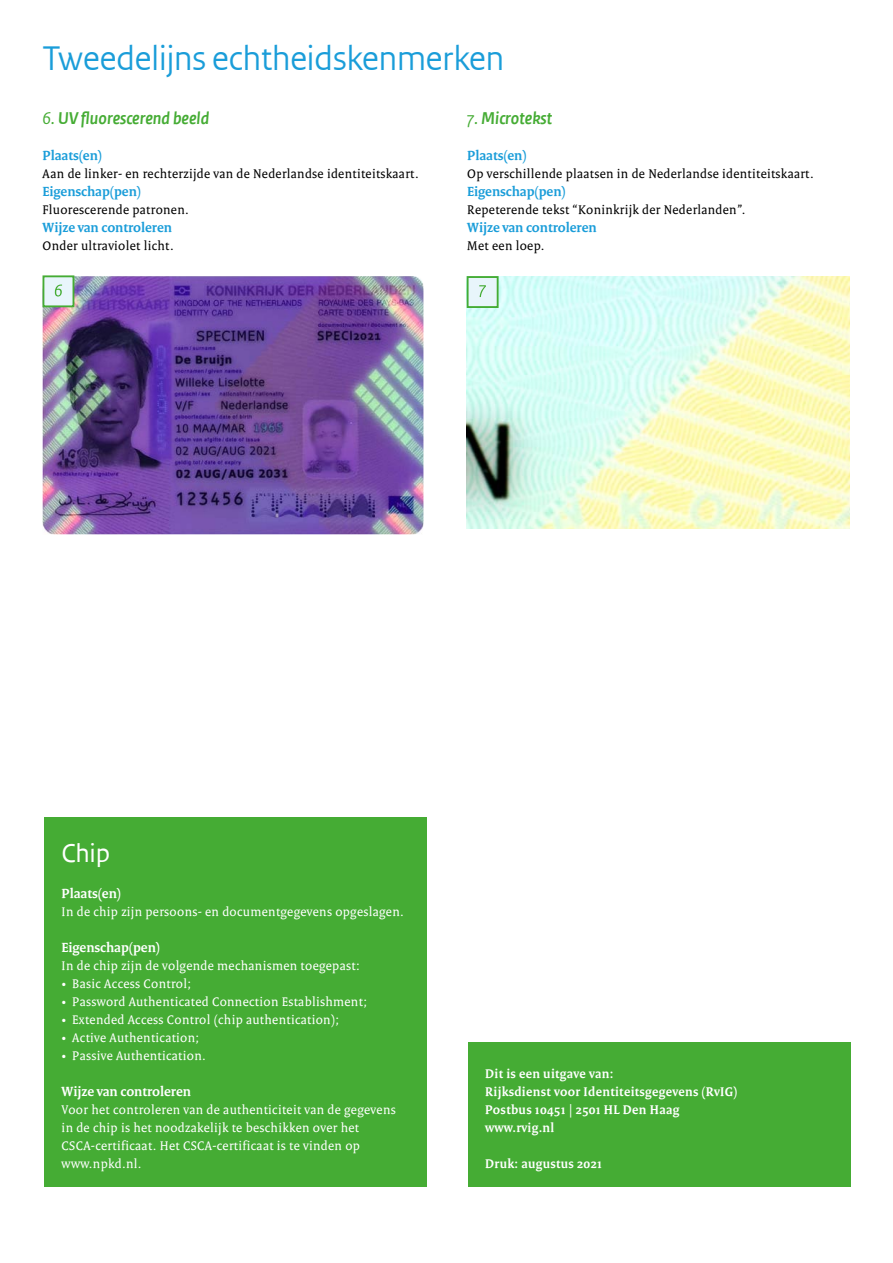
<style>
.page{position:relative;width:893px;height:1263px;background:#fff}
.page>*{position:absolute;margin:0;border:0;box-sizing:border-box;transform-origin:0 0}
.H2_RO_Kop{font:36px "Rijksoverheid Sans Heading TT";color:#1a9dd9}
.RO_subkop_kader__wit{font:27px "Rijksoverheid Sans Text TT";color:#fff}
.H3_RO_Alineakop_groe{font:italic 700 18px "Rijksoverheid Sans Heading TT";letter-spacing:.005em;color:#45ac34}
.H4_RO_Tussenkop_blau{font:700 14.25px "Rijksoverheid Serif";letter-spacing:-.005em;color:#1a9dd9}
.H4_RO_Tussenkop_blau-2{font:700 14.25px "Rijksoverheid Serif";letter-spacing:-.005em;color:#fff}
.P_RO_Broodtekst_Seri{font:700 14.25px "Rijksoverheid Serif";letter-spacing:-.005em;color:#1a9dd9}
.P_RO_Broodtekst_Seri-2{font:13.5px/18px "Rijksoverheid Serif";letter-spacing:.025em;color:#fff}
.P_RO_Broodtekst_Seri-3{font:13.5px "Rijksoverheid Serif";letter-spacing:.025em;color:#000}
.P_Opsomming_kader__w{font:13.5px "Rijksoverheid Serif";letter-spacing:.025em;color:#fff}
.P_RO_Intro{font:700 13.5px "Rijksoverheid Serif";letter-spacing:.025em;color:#fff}
.s1{font-family:"Rijksoverheid Sans Text";font-weight:400}
</style>
<div class="page">
<img style="left:43px;top:276px;width:380px;height:258px">
<div style="left:43px;top:276px;width:30px;height:30px;background:#e8f5fb"></div>
<svg style="left:55px;top:285px;width:7px;height:11px"></svg>
<div style="left:43px;top:275px;width:31px;height:32px;border:2px solid #45ac34"></div>
<img style="left:467px;top:276px;width:382px;height:252px">
<div style="left:468px;top:277px;width:30px;height:30px;background:#e8f5fb"></div>
<svg style="left:479px;top:285px;width:7px;height:12px"></svg>
<div style="left:467px;top:276px;width:32px;height:32px;border:2px solid #45ac34"></div>
<div style="left:44px;top:817px;width:383px;height:369px;background:#45ac34"></div>
<div style="left:468px;top:1042px;width:383px;height:144px;background:#45ac34"></div>
<h2 class="H2_RO_Kop" style="left:43px;top:38px;width:463px">Tweedelijns echtheidskenmerken</h2>
<h3 class="H3_RO_Alineakop_groe" style="left:43px;top:108px;width:168px"><span class="s1">6.</span> UV fluorescerend beeld</h3>
<p class="H4_RO_Tussenkop_blau" style="left:43px;top:147px;width:61px">Plaats(en)</p>
<p class="P_RO_Broodtekst_Seri-3" style="left:43px;top:166px;width:378px">Aan de linker- en rechterzijde van de Nederlandse identiteitskaart.</p>
<p class="P_RO_Broodtekst_Seri" style="left:43px;top:183px;width:100px">Eigenschap(pen)</p>
<p class="P_RO_Broodtekst_Seri-3" style="left:43px;top:202px;width:148px">Fluorescerende patronen.</p>
<p class="H4_RO_Tussenkop_blau" style="left:43px;top:219px;width:131px">Wijze van controleren</p>
<p class="P_RO_Broodtekst_Seri-3" style="left:43px;top:238px;width:133px">Onder ultraviolet licht.</p>
<h3 class="H3_RO_Alineakop_groe" style="left:467px;top:108px;width:86px"><span class="s1">7.</span> Microtekst</h3>
<p class="H4_RO_Tussenkop_blau" style="left:467px;top:147px;width:61px">Plaats(en)</p>
<p class="P_RO_Broodtekst_Seri-3" style="left:467px;top:166px;width:348px">Op verschillende plaatsen in de Nederlandse identiteitskaart.</p>
<p class="H4_RO_Tussenkop_blau" style="left:467px;top:183px;width:100px">Eigenschap(pen)</p>
<p class="P_RO_Broodtekst_Seri-3" style="left:467px;top:202px;width:280px">Repeterende tekst “Koninkrijk der Nederlanden”.</p>
<p class="H4_RO_Tussenkop_blau" style="left:467px;top:219px;width:131px">Wijze van controleren</p>
<p class="P_RO_Broodtekst_Seri-3" style="left:467px;top:238px;width:79px">Met een loep.</p>
<p class="RO_subkop_kader__wit" style="left:62px;top:838px;width:50px">Chip</p>
<p class="H4_RO_Tussenkop_blau-2" style="left:62px;top:885px;width:61px">Plaats(en)</p>
<p class="P_RO_Broodtekst_Seri-2" style="left:62px;top:903px;width:344px">In de chip zijn persoons- en documentgegevens opgeslagen.</p>
<p class="H4_RO_Tussenkop_blau-2" style="left:62px;top:939px;width:100px">Eigenschap(pen)</p>
<p class="P_RO_Broodtekst_Seri-2" style="left:62px;top:957px;width:300px">In de chip zijn de volgende mechanismen toegepast:</p>
<p class="P_Opsomming_kader__w" style="left:62px;top:976px;width:131px">• Basic Access Control;</p>
<p class="P_Opsomming_kader__w" style="left:62px;top:994px;width:307px">• Password Authenticated Connection Establishment;</p>
<p class="P_Opsomming_kader__w" style="left:62px;top:1012px;width:279px">• Extended Access Control (chip authentication);</p>
<p class="P_Opsomming_kader__w" style="left:62px;top:1030px;width:139px">• Active Authentication;</p>
<p class="P_Opsomming_kader__w" style="left:62px;top:1048px;width:146px">• Passive Authentication.</p>
<p class="H4_RO_Tussenkop_blau-2" style="left:62px;top:1083px;width:131px">Wijze van controleren</p>
<p class="P_RO_Broodtekst_Seri-2" style="left:62px;top:1101px;width:336px">Voor het controleren van de authenticiteit van de gegevens in de chip is het noodzakelijk te beschikken over het CSCA-certificaat. Het CSCA-certificaat is te vinden op www.npkd.nl.</p>
<p class="P_RO_Intro" style="left:485px;top:1066px;width:130px">Dit is een uitgave van:</p>
<p class="P_RO_Intro" style="left:485px;top:1084px;width:254px">Rijksdienst voor Identiteitsgegevens (RvIG)</p>
<p class="P_RO_Intro" style="left:485px;top:1102px;width:196px">Postbus 10451 | 2501 HL Den Haag</p>
<p class="P_RO_Intro" style="left:485px;top:1120px;width:71px">www.rvig.nl</p>
<p class="P_RO_Intro" style="left:485px;top:1156px;width:118px">Druk: augustus 2021</p>
</div>
